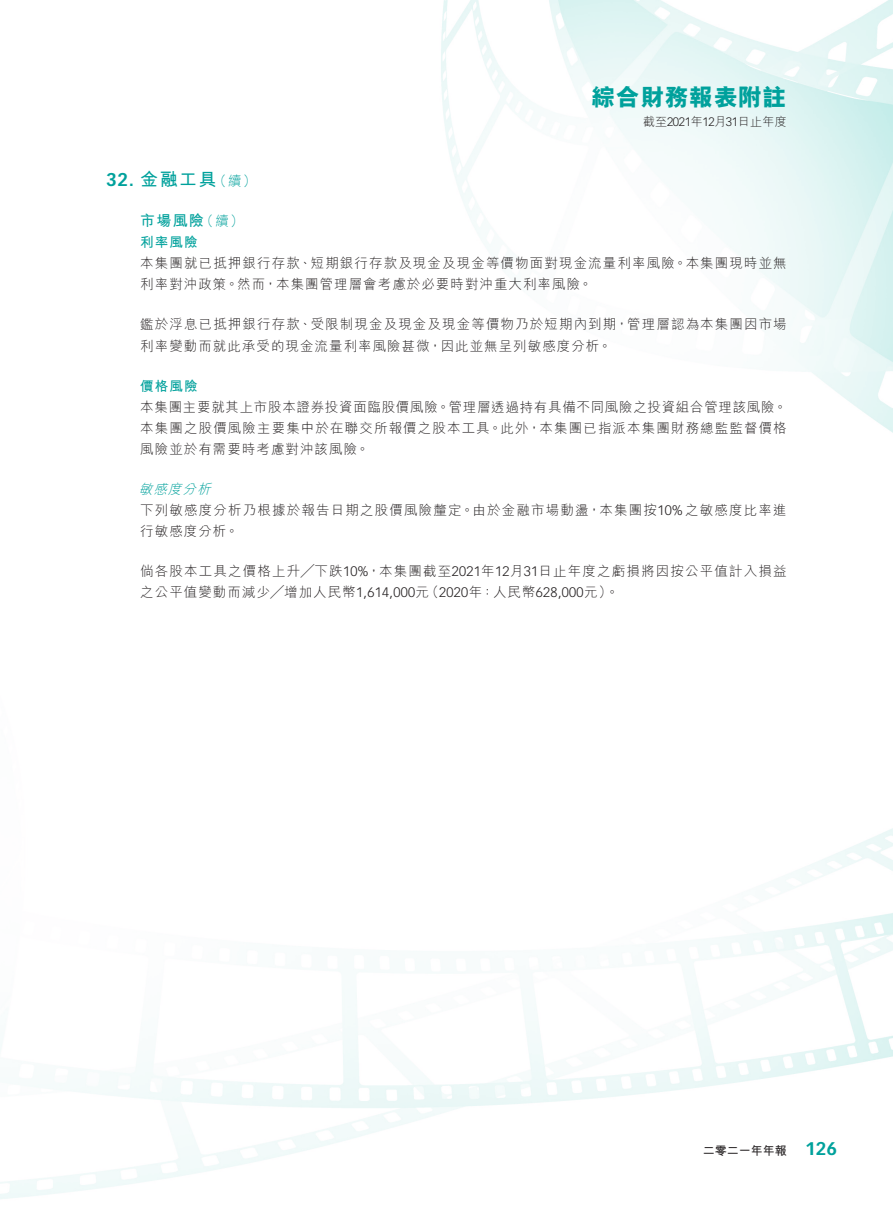
<style>
.page{position:relative;width:893px;height:1212px;background:#fff}
.page>*{position:absolute;margin:0;border:0;box-sizing:border-box;transform-origin:0 0}
.t1{font:800 24px "M Hei HK";letter-spacing:.02em;color:#00a19c}
.t2{font:700 18px "M Hei HK";color:#00a19c}
.t3{font:700 15px "M Hei HK";color:#00a19c}
.t4{font:300 13.5px/21px "M Hei HK";letter-spacing:.08em;color:#231f20}
.t5{font:700 13.5px "M Hei HK";letter-spacing:.08em;color:#00a19c}
.t6{font:300 12px "M Hei HK";letter-spacing:.025em;color:#231f20}
.t7{font:700 12px "M Hei HK";color:#231f20}
.s1{font-family:"Vectora LT Std"}
.s2{font-weight:300;font-size:13.5px}
.s3{font-style:italic;color:#00a19c}
.s4{font-family:"Vectora LT Std";font-size:18px;color:#00a19c}
</style>
<div class="page">
<img style="left:0;top:0;width:893px;height:1199px">
<h1 class="t1" style="left:591px;top:85px;width:197px">綜合財務報表附註</h1>
<p class="t6" style="left:643px;top:116px;width:145px">截至<span class="s1">2021</span>年<span class="s1">12</span>月<span class="s1">31</span>日止年度</p>
<h2 class="t2" style="left:106px;top:166px;width:152px"><span class="s1">32.</span> 金融工具<span class="s2">（續）</span></h2>
<p class="t3" style="left:140px;top:210px;width:105px">市場風險<span class="s2">（續）</span></p>
<p class="t5" style="left:140px;top:233px;width:59px">利率風險</p>
<p class="t4" style="left:140px;top:253px;width:648px">本集團就已抵押銀行存款、短期銀行存款及現金及現金等價物面對現金流量利率風險。本集團現時並無利率對沖政策。然而，本集團管理層會考慮於必要時對沖重大利率風險。</p>
<p class="t4" style="left:140px;top:314px;width:648px">鑑於浮息已抵押銀行存款、受限制現金及現金及現金等價物乃於短期內到期，管理層認為本集團因市場利率變動而就此承受的現金流量利率風險甚微，因此並無呈列敏感度分析。</p>
<p class="t5" style="left:140px;top:376px;width:59px">價格風險</p>
<p class="t4" style="left:140px;top:396px;width:648px;text-align:justify">本集團主要就其上市股本證券投資面臨股價風險。管理層透過持有具備不同風險之投資組合管理該風險。本集團之股價風險主要集中於在聯交所報價之股本工具。此外，本集團已指派本集團財務總監監督價格風險並於有需要時考慮對沖該風險。</p>
<p class="t4" style="left:139px;top:478px;width:649px"><span class="s3">敏感度分析<br></span>下列敏感度分析乃根據於報告日期之股價風險釐定。由於金融市場動盪，本集團按<span class="s1">10%</span>之敏感度比率進行敏感度分析。</p>
<p class="t4" style="left:140px;top:560px;width:648px">倘各股本工具之價格上升╱下跌<span class="s1">10%</span>，本集團截至<span class="s1">2021</span>年<span class="s1">12</span>月<span class="s1">31</span>日止年度之虧損將因按公平值計入損益之公平值變動而減少╱增加人民幣<span class="s1">1,614,000</span>元（<span class="s1">2020</span>年：人民幣<span class="s1">628,000</span>元）。</p>
<p class="t7" style="left:703px;top:1141px;width:136px">二零二一年年報 <span class="s4">126</span></p>
</div>
